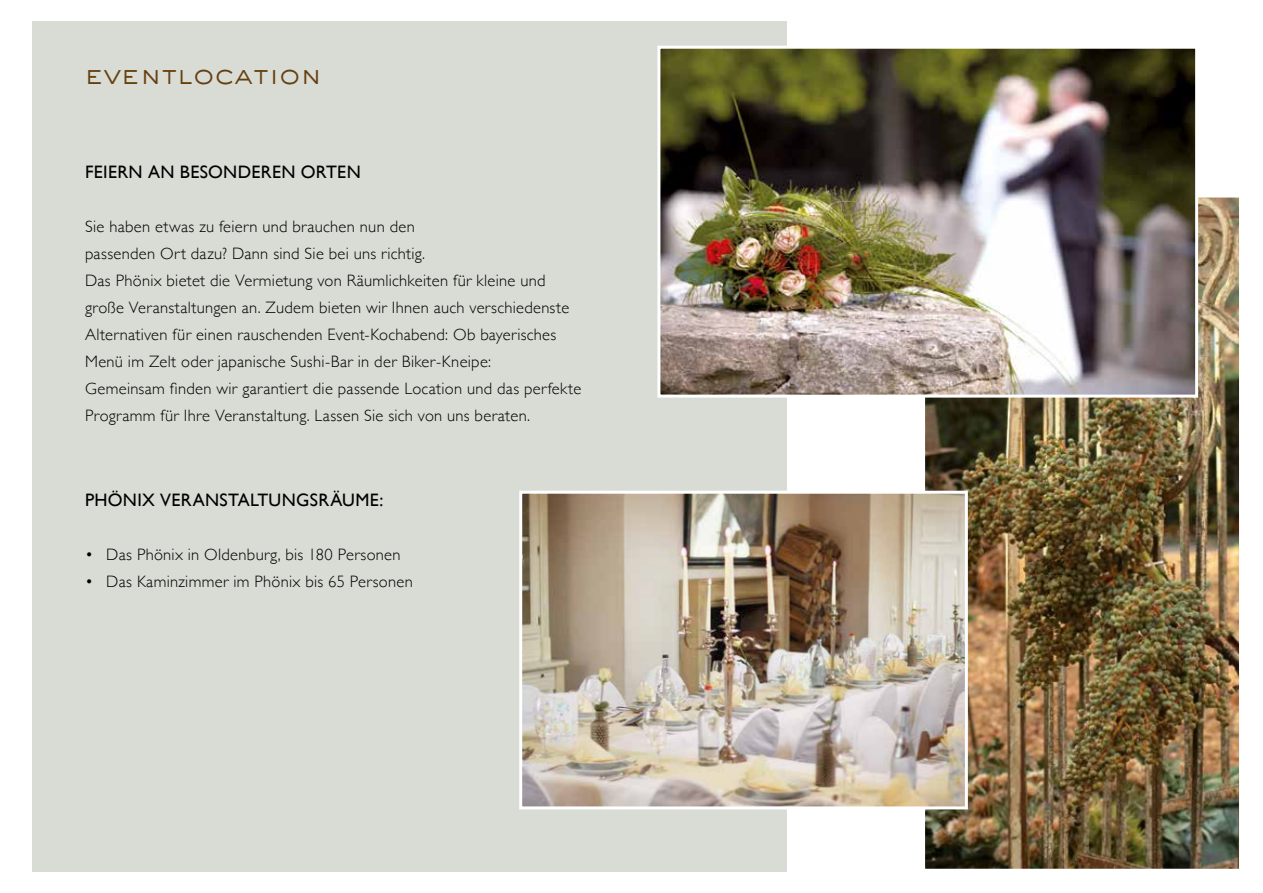
<style>
.page{position:relative;width:1263px;height:893px;background:#fff}
.page>*{position:absolute;margin:0;border:0;box-sizing:border-box;transform-origin:0 0}
.t1{font:300 27px "Sackers Gothic Std";color:#663f0f}
.t2{font:18px "Gill Sans";letter-spacing:.015em;color:#000}
.t3{font:300 16.5px/27px "Gill Sans";letter-spacing:.02em;color:#000}
</style>
<div class="page">
<div style="left:32px;top:21px;width:755px;height:851px;background:#d8dcd5"></div>
<img style="left:926px;top:199px;width:312px;height:669px">
<div style="left:922px;top:195px;width:320px;height:677px;border:3px solid #fff"></div>
<img style="left:661px;top:50px;width:533px;height:344px">
<div style="left:657px;top:46px;width:541px;height:352px;border:3px solid #fff"></div>
<img style="left:523px;top:495px;width:441px;height:310px">
<div style="left:519px;top:491px;width:449px;height:318px;border:3px solid #fff"></div>
<h1 class="t1" style="left:85px;top:57px;width:238px">eventlocation</h1>
<p class="t2" style="left:85px;top:162px;width:277px">FEIERN AN BESONDEREN ORTEN</p>
<p class="t3" style="left:85px;top:213px;width:498px">Sie haben etwas zu feiern und brauchen nun den<br>passenden Ort dazu? Dann sind Sie bei uns richtig.<br>Das Phönix bietet die Vermietung von Räumlichkeiten für kleine und große Veranstaltungen an. Zudem bieten wir Ihnen auch verschiedenste Alternativen für einen rauschenden Event-Kochabend: Ob bayerisches Menü im Zelt oder japanische Sushi-Bar in der Biker-Kneipe:<br>Gemeinsam finden wir garantiert die passende Location und das perfekte Programm für Ihre Veranstaltung. Lassen Sie sich von uns beraten.</p>
<p class="t2" style="left:85px;top:489px;width:300px">PHÖNIX VERANSTALTUNGSRÄUME:</p>
<p class="t3" style="left:85px;top:540px;width:317px">• Das Phönix in Oldenburg, bis 180 Personen</p>
<p class="t3" style="left:85px;top:567px;width:329px">• Das Kaminzimmer im Phönix bis 65 Personen</p>
</div>
